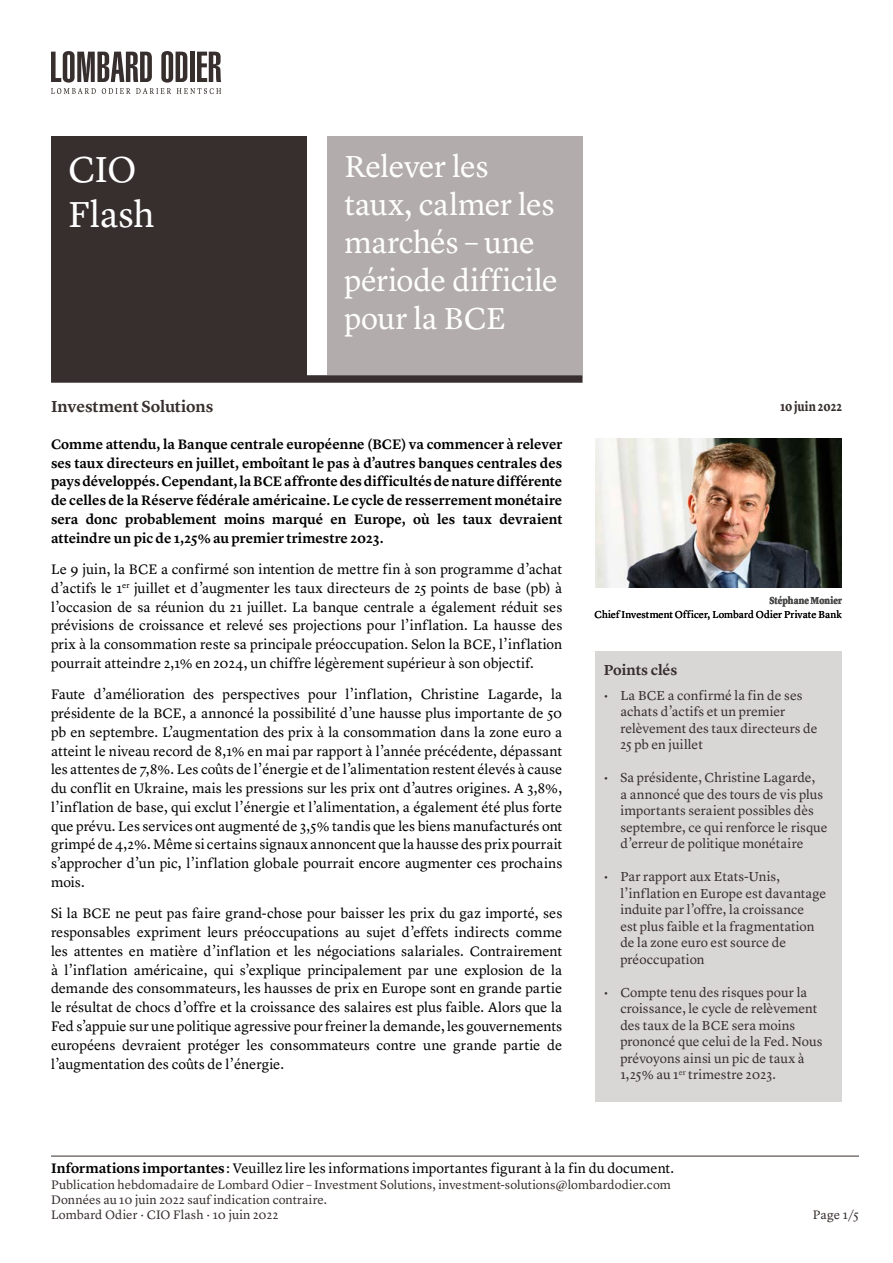
<style>
.page{position:relative;width:893px;height:1263px;background:#fff}
.page>*{position:absolute;margin:0;border:0;box-sizing:border-box;transform-origin:0 0}
.t1{font:37.5px/45px "Lyon Text";letter-spacing:-.01em;color:#fff}
.t2{font:31.5px/37.8px "Lyon Text";letter-spacing:-.015em;color:#fff}
.t3{font:600 16.5px "Lyon Text";letter-spacing:-.01em;color:#372f2d}
.t4{font:600 15px "Lyon Text";letter-spacing:-.005em;color:#372f2d}
.t5{font:14.25px/18.8px "Lyon Text";color:#000;text-align:justify}
.t6{font:600 14.25px/18.8px "Lyon Text";letter-spacing:-.005em;color:#000;text-align:justify}
.t7{font:13.5px/16.5px "Lyon Text";color:#372f2d}
.t8{font:700 13.5px "Lyon Text";letter-spacing:.005em;color:#372f2d;scale:.82 1}
.t9{font:12.75px/15.3px "Lyon Text";letter-spacing:.005em;color:#372f2d}
.t10{font:10.5px "Lyon Text";letter-spacing:.005em;color:#000}
.t11{font:700 10.5px "Lyon Text";letter-spacing:.005em;color:#4a4a49;scale:.82 1}
.s1{font-weight:600}
</style>
<div class="page">
<svg style="left:51px;top:51px;width:170px;height:43px"></svg>
<div style="left:51px;top:375px;width:532px;height:8px;background:#372f2d"></div>
<div style="left:51px;top:136px;width:255px;height:239px;background:#372f2d"></div>
<hr style="left:51px;top:1156px;width:808px;height:1px;background:#372f2d">
<div style="left:327px;top:136px;width:256px;height:239px;background:#b3acac"></div>
<img style="left:595px;top:438px;width:247px;height:150px">
<div style="left:595px;top:651px;width:247px;height:450px;background:#d9d6d6"></div>
<h1 class="t1" style="left:68px;top:143px;width:88px">CIO<br>Flash</h1>
<p class="t3" style="left:51px;top:393px;width:164px">Investment Solutions</p>
<h2 class="t2" style="left:344px;top:145px;width:215px">Relever les taux, calmer les marchés – une période difficile pour la BCE</h2>
<p class="t6" style="left:51px;top:433px;width:513px">Comme attendu, la Banque centrale européenne (BCE) va commencer à relever ses taux directeurs en juillet, emboîtant le pas à d’autres banques centrales des pays développés. Cependant, la BCE affronte des difficultés de nature différente de celles de la Réserve fédérale américaine. Le cycle de resserrement monétaire sera donc probablement moins marqué en Europe, où les taux devraient atteindre un pic de 1,25% au premier trimestre 2023.</p>
<p class="t5" style="left:51px;top:559px;width:513px">Le 9 juin, la BCE a confirmé son intention de mettre fin à son programme d’achat d’actifs le 1<sup>er</sup> juillet et d’augmenter les taux directeurs de 25 points de base (pb) à l’occasion de sa réunion du 21 juillet. La banque centrale a également réduit ses prévisions de croissance et relevé ses projections pour l’inflation. La hausse des prix à la consommation reste sa principale préoccupation. Selon la BCE, l’inflation pourrait atteindre 2,1% en 2024, un chiffre légèrement supérieur à son objectif.</p>
<p class="t5" style="left:51px;top:684px;width:513px">Faute d’amélioration des perspectives pour l’inflation, Christine Lagarde, la présidente de la BCE, a annoncé la possibilité d’une hausse plus importante de 50 pb en septembre. L’augmentation des prix à la consommation dans la zone euro a atteint le niveau record de 8,1% en mai par rapport à l’année précédente, dépassant les attentes de 7,8%. Les coûts de l’énergie et de l’alimentation restent élevés à cause du conflit en Ukraine, mais les pressions sur les prix ont d’autres origines. A 3,8%, l’inflation de base, qui exclut l’énergie et l’alimentation, a également été plus forte que prévu. Les services ont augmenté de 3,5% tandis que les biens manufacturés ont grimpé de 4,2%. Même si certains signaux annoncent que la hausse des prix pourrait s’approcher d’un pic, l’inflation globale pourrait encore augmenter ces prochains mois.</p>
<p class="t5" style="left:51px;top:903px;width:513px">Si la BCE ne peut pas faire grand-chose pour baisser les prix du gaz importé, ses responsables expriment leurs préoccupations au sujet d’effets indirects comme les attentes en matière d’inflation et les négociations salariales. Contrairement à l’inflation américaine, qui s’explique principalement par une explosion de la demande des consommateurs, les hausses de prix en Europe sont en grande partie le résultat de chocs d’offre et la croissance des salaires est plus faible. Alors que la Fed s’appuie sur une politique agressive pour freiner la demande, les gouvernements européens devraient protéger les consommateurs contre une grande partie de l’augmentation des coûts de l’énergie.</p>
<p class="t8" style="left:780px;top:396px;width:77px">10 juin 2022</p>
<p class="t11" style="left:769px;top:592px;width:90px">Stéphane Monier</p>
<p class="t10" style="left:595px;top:606px;width:249px">Chief Investment Officer, Lombard Odier Private Bank</p>
<p class="t4" style="left:604px;top:658px;width:75px">Points clés</p>
<p class="t7" style="left:620px;top:686px;width:199px;text-indent:-16px">• La BCE a confirmé la fin de ses achats d’actifs et un premier relèvement des taux directeurs de<br>25 pb en juillet</p>
<p class="t7" style="left:620px;top:768px;width:209px;text-indent:-16px">• Sa présidente, Christine Lagarde,<br>a annoncé que des tours de vis plus importants seraient possibles dès septembre, ce qui renforce le risque d’erreur de politique monétaire</p>
<p class="t7" style="left:620px;top:867px;width:207px;text-indent:-16px">• Par rapport aux Etats-Unis, l’inflation en Europe est davantage induite par l’offre, la croissance<br>est plus faible et la fragmentation de la zone euro est source de préoccupation</p>
<p class="t7" style="left:620px;top:983px;width:204px;text-indent:-16px">• Compte tenu des risques pour la croissance, le cycle de relèvement des taux de la BCE sera moins prononcé que celui de la Fed. Nous prévoyons ainsi un pic de taux à<br>1,25% au 1<sup>er</sup> trimestre 2023.</p>
<p class="t5" style="left:51px;top:1158px;width:625px"><span class="s1">Informations importantes</span> : Veuillez lire les informations importantes figurant à la fin du document.</p>
<p class="t9" style="left:51px;top:1175px;width:621px">Publication hebdomadaire de Lombard Odier – Investment Solutions, investment-solutions@lombardodier.com<br>Données au 10 juin 2022 sauf indication contraire.<br>Lombard Odier · CIO Flash · 10 juin 2022</p>
<p class="t9" style="left:813px;top:1206px;width:47px">Page 1/5</p>
</div>
